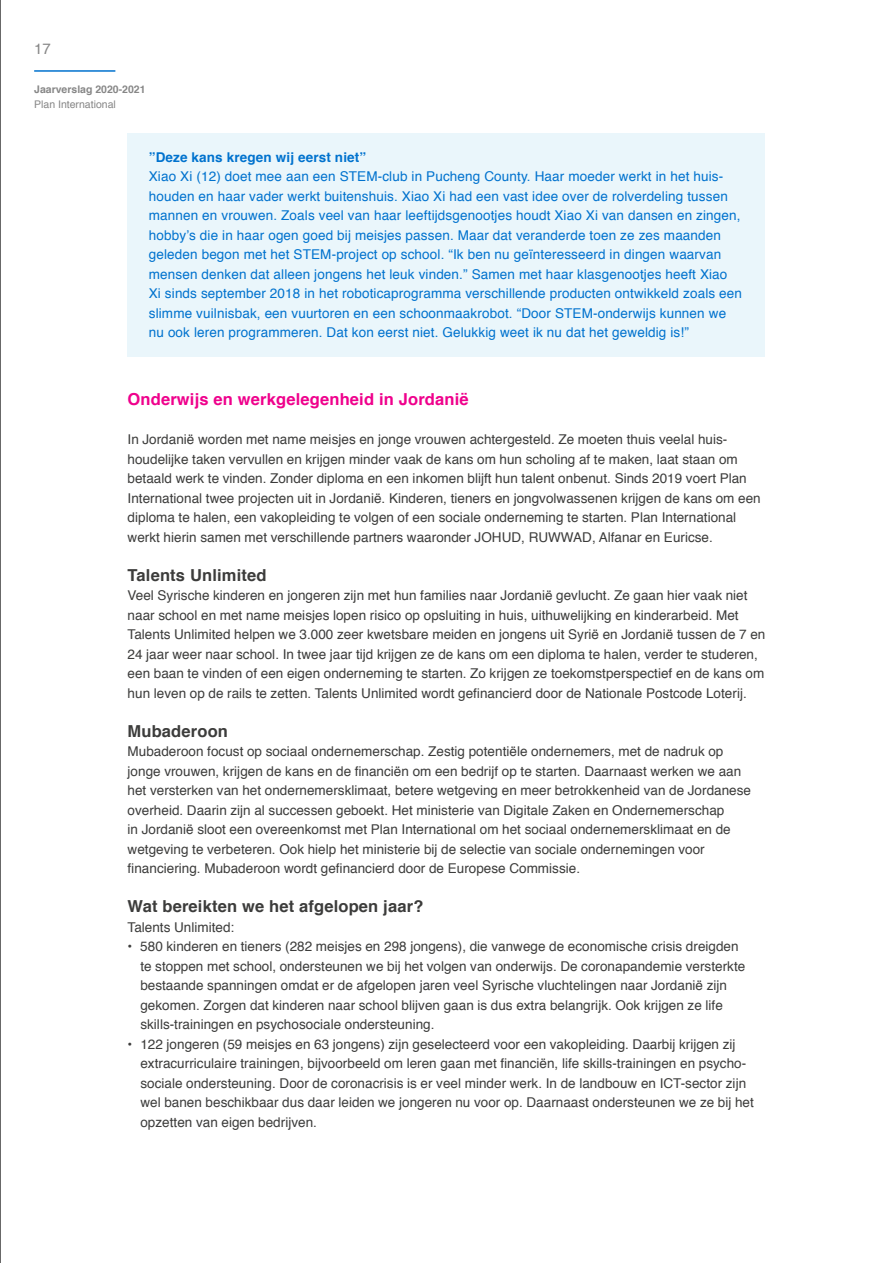
<style>
.page{position:relative;width:893px;height:1263px;background:#fff}
.page>*{position:absolute;margin:0;border:0;box-sizing:border-box;transform-origin:0 0}
.t1{font:700 16.5px "Helvetica";letter-spacing:.01em;color:#3c3c3b}
.t2{font:700 16.5px "Helvetica";letter-spacing:.01em;color:#ef008c}
.t3{font:15px "Helvetica";color:#878787}
.t4{font:13.5px/19.5px "Helvetica";color:#3c3c3b}
.t5{font:13.5px/19.5px "Helvetica";letter-spacing:.01em;color:#0072ce}
.t6{font:700 13.5px "Helvetica";letter-spacing:.01em;color:#0072ce}
.t7{font:700 10.5px "Helvetica";color:#878787}
.t8{font:10.5px "Helvetica";color:#878787}
</style>
<div class="page">
<hr style="left:34px;top:70px;width:81px;height:2px;background:#0072ce">
<hr style="left:0;top:0;width:1px;height:1263px;background:#000">
<div style="left:128px;top:133px;width:637px;height:48px;background:#eaf6fb"></div>
<div style="left:128px;top:153px;width:637px;height:203px;background:#eaf6fb"></div>
<p class="t3" style="left:34px;top:37px;width:18px">17</p>
<p class="t7" style="left:34px;top:81px;width:113px">Jaarverslag 2020-2021</p>
<p class="t8" style="left:34px;top:97px;width:83px">Plan International</p>
<p class="t6" style="left:149px;top:146px;width:219px">”Deze kans kregen wij eerst niet”</p>
<p class="t5" style="left:149px;top:167px;width:595px">Xiao Xi (12) doet mee aan een STEM-club in Pucheng County. Haar moeder werkt in het huis&shy;houden en haar vader werkt buitenshuis. Xiao Xi had een vast idee over de rolverdeling tussen mannen en vrouwen. Zoals veel van haar leeftijdsgenootjes houdt Xiao Xi van dansen en zingen, hobby’s die in haar ogen goed bij meisjes passen. Maar dat veranderde toen ze zes maanden geleden begon met het STEM-project op school. “Ik ben nu geïnteresseerd in dingen waarvan mensen denken dat alleen jongens het leuk vinden.” Samen met haar klasgenootjes heeft Xiao Xi sinds september 2018 in het roboticaprogramma verschillende producten ontwikkeld zoals een slimme vuilnisbak, een vuurtoren en een schoonmaakrobot. “Door STEM-onderwijs kunnen we nu ook leren programmeren. Dat kon eerst niet. Gelukkig weet ik nu dat het geweldig is!”</p>
<p class="t2" style="left:128px;top:386px;width:343px">Onderwijs en werkgelegenheid in Jordanië</p>
<p class="t4" style="left:128px;top:430px;width:635px">In Jordanië worden met name meisjes en jonge vrouwen achtergesteld. Ze moeten thuis veelal huis&shy;houdelijke taken vervullen en krijgen minder vaak de kans om hun scholing af te maken, laat staan om betaald werk te vinden. Zonder diploma en een inkomen blijft hun talent onbenut. Sinds 2019 voert Plan International twee projecten uit in Jordanië. Kinderen, tieners en jongvolwassenen krijgen de kans om een diploma te halen, een vakopleiding te volgen of een sociale onderneming te starten. Plan International werkt hierin samen met verschillende partners waaronder JOHUD, RUWWAD, Alfanar en Euricse.</p>
<p class="t1" style="left:128px;top:561px;width:140px">Talents Unlimited</p>
<p class="t4" style="left:128px;top:586px;width:639px">Veel Syrische kinderen en jongeren zijn met hun families naar Jordanië gevlucht. Ze gaan hier vaak niet naar school en met name meisjes lopen risico op opsluiting in huis, uithuwelijking en kinderarbeid. Met Talents Unlimited helpen we 3.000 zeer kwetsbare meiden en jongens uit Syrië en Jordanië tussen de 7 en 24 jaar weer naar school. In twee jaar tijd krijgen ze de kans om een diploma te halen, verder te studeren, een baan te vinden of een eigen onderneming te starten. Zo krijgen ze toekomstperspectief en de kans om hun leven op de rails te zetten. Talents Unlimited wordt gefinancierd door de Nationale Postcode Loterij.</p>
<p class="t1" style="left:128px;top:717px;width:102px">Mubaderoon</p>
<p class="t4" style="left:128px;top:742px;width:625px">Mubaderoon focust op sociaal ondernemerschap. Zestig potentiële ondernemers, met de nadruk op jonge vrouwen, krijgen de kans en de financiën om een bedrijf op te starten. Daarnaast werken we aan het versterken van het ondernemersklimaat, betere wetgeving en meer betrokkenheid van de Jordanese overheid. Daarin zijn al successen geboekt. Het ministerie van Digitale Zaken en Ondernemerschap<br>in Jordanië sloot een overeenkomst met Plan International om het sociaal ondernemersklimaat en de wetgeving te verbeteren. Ook hielp het ministerie bij de selectie van sociale ondernemingen voor financiering. Mubaderoon wordt gefinancierd door de Europese Commissie.</p>
<p class="t1" style="left:128px;top:893px;width:297px">Wat bereikten we het afgelopen jaar?</p>
<p class="t4" style="left:128px;top:917px;width:108px">Talents Unlimited:</p>
<p class="t4" style="left:140px;top:937px;width:606px;text-indent:-13px">• 580 kinderen en tieners (282 meisjes en 298 jongens), die vanwege de economische crisis dreigden te stoppen met school, ondersteunen we bij het volgen van onderwijs. De coronapandemie versterkte bestaande spanningen omdat er de afgelopen jaren veel Syrische vluchtelingen naar Jordanië zijn gekomen. Zorgen dat kinderen naar school blijven gaan is dus extra belangrijk. Ook krijgen ze life skills-trainingen en psychosociale ondersteuning.</p>
<p class="t4" style="left:140px;top:1034px;width:615px;text-indent:-13px">• 122 jongeren (59 meisjes en 63 jongens) zijn geselecteerd voor een vakopleiding. Daarbij krijgen zij extracurriculaire trainingen, bijvoorbeeld om leren gaan met financiën, life skills-trainingen en psycho&shy;sociale ondersteuning. Door de coronacrisis is er veel minder werk. In de landbouw en ICT-sector zijn wel banen beschikbaar dus daar leiden we jongeren nu voor op. Daarnaast ondersteunen we ze bij het opzetten van eigen bedrijven.</p>
</div>
